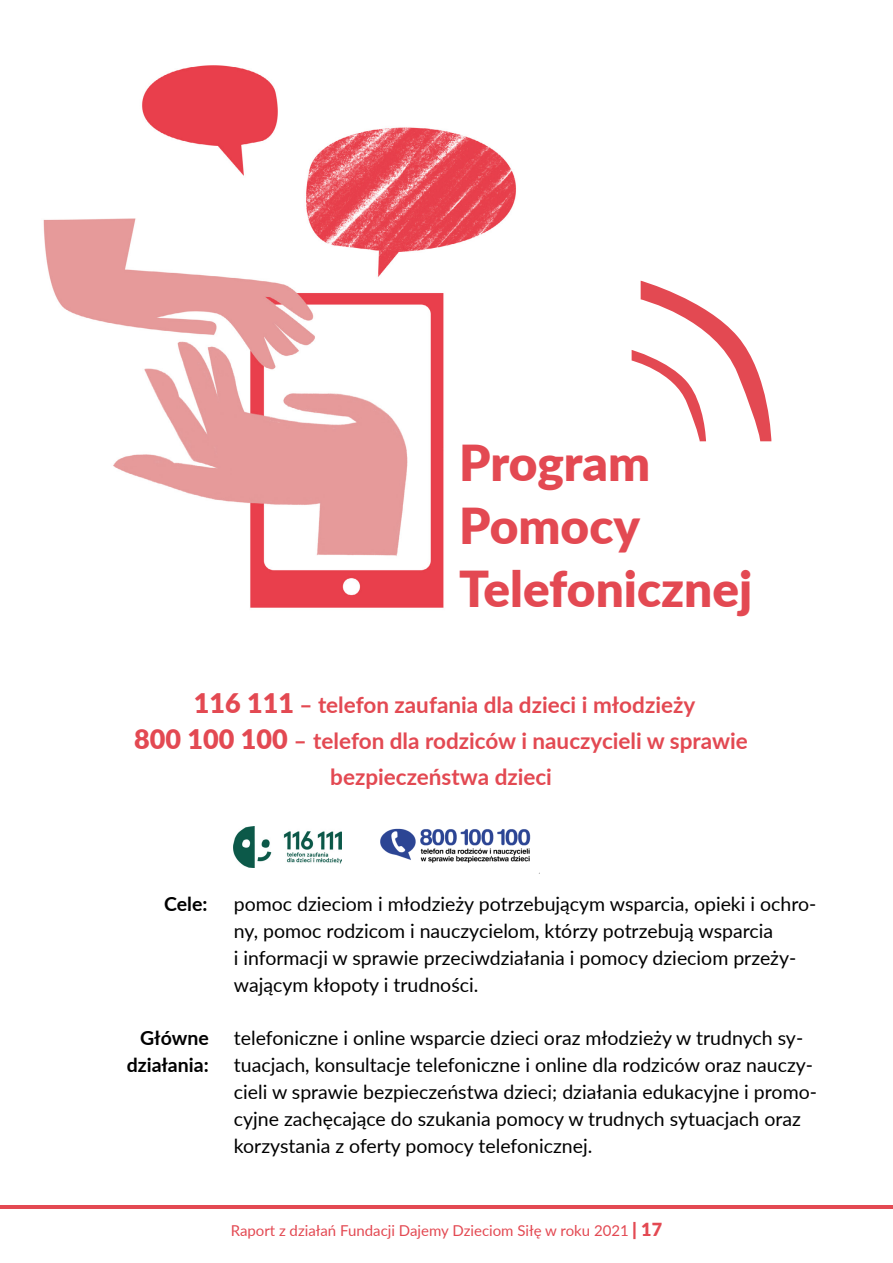
<style>
.page{position:relative;width:893px;height:1263px;background:#fff}
.page>*{position:absolute;margin:0;border:0;box-sizing:border-box;transform-origin:0 0}
.t1{font:900 49.5px/63px "Lato";color:#e34952}
.t2{font:700 22.5px/36px "Lato";color:#e34952;text-align:center}
.t3{font:19.5px/27px "Lato";color:#000}
.t4{font:700 19.5px/27px "Lato";color:#000;text-align:right}
.t5{font:900 18px "Lato";color:#e34952}
.t6{font:15px "Lato";color:#e34952}
.s1{font-weight:900;font-size:27px}
.s2{font-family:"Azo Sans";font-weight:400;font-size:19.5px;color:#fff}
</style>
<div class="page">
<hr style="left:0;top:1205px;width:893px;height:4px;background:#e34952">
<img style="left:43px;top:65px;width:497px;height:809px">
<svg style="left:632px;top:281px;width:139px;height:160px"></svg>
<img style="left:375px;top:823px;width:164px;height:51px">
<img style="left:234px;top:826px;width:108px;height:42px">
<h1 class="t1" style="left:459px;top:429px;width:295px">Program<br>Pomocy<br>Telefonicznej</h1>
<p class="t2" style="left:134px;top:686px;width:615px"><span class="s1">116 111</span> – telefon zaufania dla dzieci i młodzieży<br><span class="s1">800 100 100</span> – telefon dla rodziców i nauczycieli w sprawie bezpieczeństwa dzieci</p>
<p class="t4" style="left:164px;top:890px;width:45px">Cele:</p>
<p class="t4" style="left:127px;top:1024px;width:84px">Główne działania:</p>
<p class="t3" style="left:234px;top:890px;width:584px">pomoc dzieciom i młodzieży potrzebującym wsparcia, opieki i ochro&shy;ny, pomoc rodzicom i nauczycielom, którzy potrzebują wsparcia<br>i informacji w sprawie przeciwdziałania i pomocy dzieciom przeży&shy;wającym kłopoty i trudności.</p>
<p class="t3" style="left:234px;top:1023px;width:585px">telefoniczne i online wsparcie dzieci oraz młodzieży w trudnych sy&shy;tuacjach, konsultacje telefoniczne i online dla rodziców oraz nauczy&shy;cieli w sprawie bezpieczeństwa dzieci; działania edukacyjne i promo&shy;cyjne zachęcające do szukania pomocy w trudnych sytuacjach oraz korzystania z oferty pomocy telefonicznej.</p>
<p class="t5" style="left:603px;top:1216px;width:60px"><span class="s2">11</span> | 17</p>
<p class="t6" style="left:231px;top:1219px;width:400px">Raport z działań Fundacji Dajemy Dzieciom Siłę w roku 2021</p>
</div>
